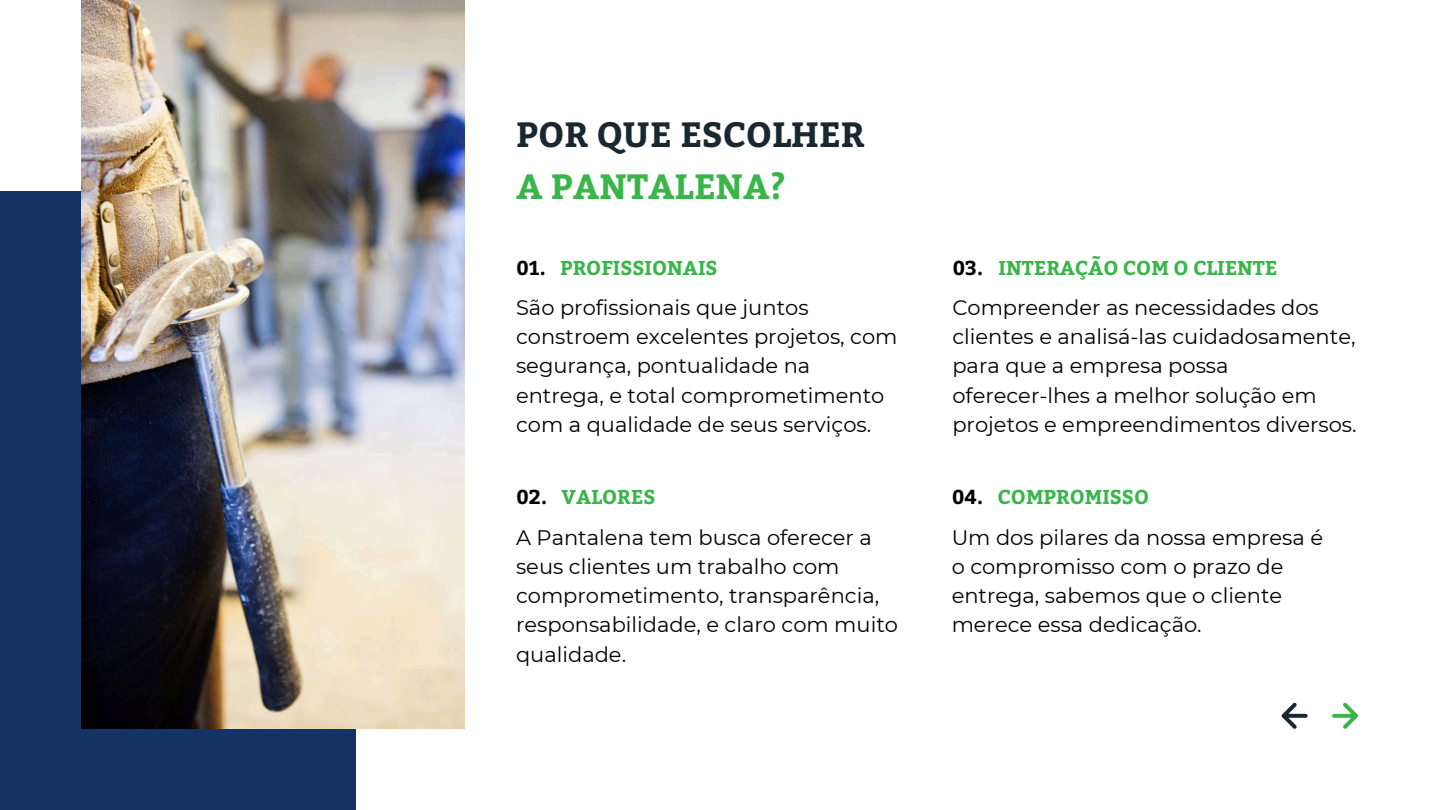
<style>
.page{position:relative;width:1440px;height:810px;background:#fff}
.page>*{position:absolute;margin:0;border:0;box-sizing:border-box;transform-origin:0 0}
.t1{font:700 35px "Bitter";color:#192730}
.t2{font:700 35px "Bitter";color:#39b54a}
.t3{font:21px/29.2px "Montserrat";color:#000}
.t4{font:700 20px "Bitter";color:#39b54a}
.s1{color:#000}
</style>
<div class="page">
<svg style="left:1332px;top:703px;width:26px;height:26px"></svg>
<svg style="left:1282px;top:703px;width:26px;height:26px"></svg>
<div style="left:0;top:191px;width:356px;height:619px;background:#153264"></div>
<img style="left:81px;top:0;width:383px;height:729px">
<h1 class="t1" style="left:516px;top:109px;width:350px">POR QUE ESCOLHER</h1>
<h1 class="t2" style="left:516px;top:161px;width:271px">A PANTALENA?</h1>
<p class="t4" style="left:516px;top:253px;width:203px"><span class="s1">01.</span> PROFISSIONAIS</p>
<p class="t4" style="left:952px;top:253px;width:327px"><span class="s1">03.</span> INTERAÇÃO COM O CLIENTE</p>
<p class="t3" style="left:516px;top:293px;width:383px">São profissionais que juntos constroem excelentes projetos, com segurança, pontualidade na entrega, e total comprometimento com a qualidade de seus serviços.</p>
<p class="t3" style="left:952px;top:293px;width:406px">Compreender as necessidades dos clientes e analisá-las cuidadosamente, para que a empresa possa oferecer-lhes a melhor solução em projetos e empreendimentos diversos.</p>
<p class="t4" style="left:516px;top:483px;width:141px"><span class="s1">02.</span> VALORES</p>
<p class="t3" style="left:516px;top:522px;width:384px">A Pantalena tem busca oferecer a seus clientes um trabalho com comprometimento, transparência, responsabilidade, e claro com muito qualidade.</p>
<p class="t4" style="left:952px;top:483px;width:199px"><span class="s1">04.</span> COMPROMISSO</p>
<p class="t3" style="left:952px;top:522px;width:373px">Um dos pilares da nossa empresa é o compromisso com o prazo de entrega, sabemos que o cliente merece essa dedicação.</p>
</div>
